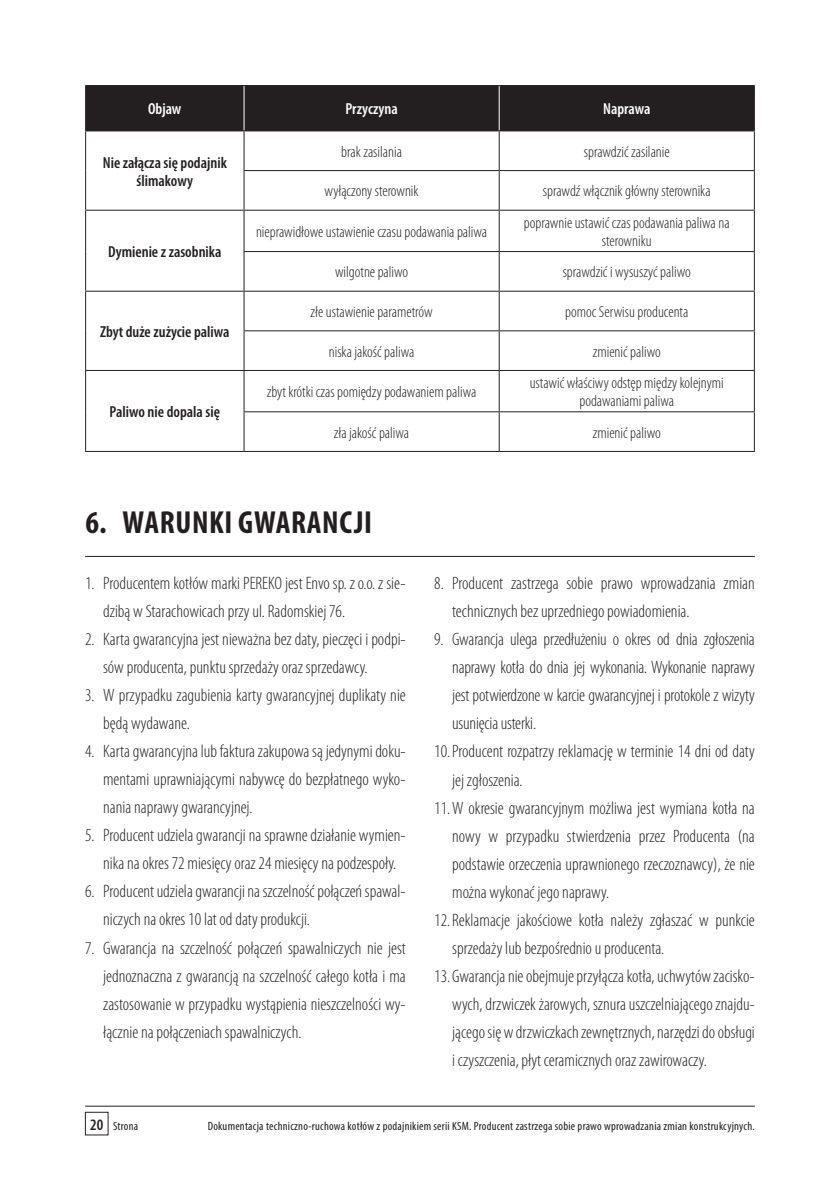
<style>
.page{position:relative;width:840px;height:1191px;background:#fff}
.page>*{position:absolute;margin:0;border:0;box-sizing:border-box;transform-origin:0 0}
.t1{font:700 condensed 32px "Myriad Pro";letter-spacing:.02em;color:#231f20}
.t2{font:300 condensed 18px/28px "Myriad Pro";color:#231f20}
.t3{font:300 condensed 16px/18px "Myriad Pro";color:#231f20;text-align:center}
.t4{font:600 condensed 16px/18px "Myriad Pro";color:#231f20;text-align:center}
.t5{font:600 condensed 16px "Myriad Pro";color:#fff}
.t6{font:condensed 12px "Myriad Pro";letter-spacing:.02em;color:#231f20}
.s1{font-weight:600;font-size:16px}
</style>
<div class="page">
<div style="left:85px;top:1112px;width:23px;height:23px;border:1px solid #231f20"></div>
<hr style="left:85px;top:1105px;width:669px;height:1px;background:#231f20">
<hr style="left:85px;top:556px;width:669px;height:1px;background:#231f20">
<div style="left:86px;top:86px;width:667px;height:44px;background:#231f20"></div>
<hr style="left:85px;top:131px;width:1px;height:40px;background:#231f20">
<hr style="left:243px;top:131px;width:1px;height:39px;background:#231f20">
<hr style="left:85px;top:171px;width:1px;height:39px;background:#231f20">
<hr style="left:243px;top:171px;width:1px;height:39px;background:#231f20">
<hr style="left:85px;top:210px;width:159px;height:1px;background:#231f20">
<hr style="left:85px;top:211px;width:1px;height:40px;background:#231f20">
<hr style="left:243px;top:211px;width:1px;height:40px;background:#231f20">
<hr style="left:85px;top:251px;width:1px;height:40px;background:#231f20">
<hr style="left:243px;top:252px;width:1px;height:39px;background:#231f20">
<hr style="left:85px;top:291px;width:159px;height:1px;background:#231f20">
<hr style="left:85px;top:292px;width:1px;height:39px;background:#231f20">
<hr style="left:243px;top:292px;width:1px;height:38px;background:#231f20">
<hr style="left:85px;top:331px;width:1px;height:39px;background:#231f20">
<hr style="left:243px;top:331px;width:1px;height:39px;background:#231f20">
<hr style="left:498px;top:131px;width:1px;height:39px;background:#231f20">
<hr style="left:498px;top:171px;width:1px;height:39px;background:#231f20">
<hr style="left:498px;top:211px;width:1px;height:40px;background:#231f20">
<hr style="left:498px;top:252px;width:1px;height:39px;background:#231f20">
<hr style="left:498px;top:292px;width:1px;height:38px;background:#231f20">
<hr style="left:498px;top:331px;width:1px;height:39px;background:#231f20">
<hr style="left:85px;top:370px;width:159px;height:1px;background:#231f20">
<hr style="left:85px;top:371px;width:1px;height:41px;background:#231f20">
<hr style="left:243px;top:371px;width:1px;height:40px;background:#231f20">
<hr style="left:498px;top:371px;width:1px;height:40px;background:#231f20">
<hr style="left:85px;top:412px;width:1px;height:39px;background:#231f20">
<hr style="left:243px;top:412px;width:1px;height:39px;background:#231f20">
<hr style="left:498px;top:412px;width:1px;height:39px;background:#231f20">
<hr style="left:85px;top:451px;width:159px;height:1px;background:#231f20">
<hr style="left:243px;top:86px;width:1px;height:44px;background:#fff">
<hr style="left:498px;top:86px;width:1px;height:44px;background:#fff">
<hr style="left:753px;top:131px;width:1px;height:39px;background:#231f20">
<hr style="left:243px;top:170px;width:256px;height:1px;background:#231f20">
<hr style="left:499px;top:170px;width:255px;height:1px;background:#231f20">
<hr style="left:753px;top:171px;width:1px;height:39px;background:#231f20">
<hr style="left:244px;top:210px;width:255px;height:1px;background:#231f20">
<hr style="left:499px;top:210px;width:255px;height:1px;background:#231f20">
<hr style="left:753px;top:211px;width:1px;height:40px;background:#231f20">
<hr style="left:243px;top:251px;width:256px;height:1px;background:#231f20">
<hr style="left:499px;top:251px;width:255px;height:1px;background:#231f20">
<hr style="left:753px;top:252px;width:1px;height:39px;background:#231f20">
<hr style="left:244px;top:291px;width:255px;height:1px;background:#231f20">
<hr style="left:499px;top:291px;width:255px;height:1px;background:#231f20">
<hr style="left:753px;top:292px;width:1px;height:38px;background:#231f20">
<hr style="left:243px;top:330px;width:256px;height:1px;background:#231f20">
<hr style="left:499px;top:330px;width:255px;height:1px;background:#231f20">
<hr style="left:753px;top:331px;width:1px;height:39px;background:#231f20">
<hr style="left:244px;top:370px;width:255px;height:1px;background:#231f20">
<hr style="left:499px;top:370px;width:255px;height:1px;background:#231f20">
<hr style="left:753px;top:371px;width:1px;height:40px;background:#231f20">
<hr style="left:243px;top:411px;width:256px;height:1px;background:#231f20">
<hr style="left:499px;top:411px;width:255px;height:1px;background:#231f20">
<hr style="left:753px;top:412px;width:1px;height:39px;background:#231f20">
<hr style="left:244px;top:451px;width:255px;height:1px;background:#231f20">
<hr style="left:499px;top:451px;width:255px;height:1px;background:#231f20">
<hr style="left:85px;top:85px;width:159px;height:1px;background:#231f20">
<hr style="left:85px;top:86px;width:1px;height:44px;background:#231f20">
<hr style="left:244px;top:85px;width:255px;height:1px;background:#231f20">
<hr style="left:499px;top:85px;width:255px;height:1px;background:#231f20">
<hr style="left:753px;top:86px;width:1px;height:44px;background:#231f20">
<hr style="left:85px;top:130px;width:159px;height:1px;background:#231f20">
<hr style="left:244px;top:130px;width:255px;height:1px;background:#231f20">
<hr style="left:499px;top:130px;width:255px;height:1px;background:#231f20">
<p class="t5" style="left:148px;top:99px;width:35px">Objaw</p>
<p class="t5" style="left:345px;top:99px;width:54px">Przyczyna</p>
<p class="t5" style="left:602px;top:99px;width:49px">Naprawa</p>
<p class="t4" style="left:103px;top:153px;width:125px">Nie załącza się podajnik ślimakowy</p>
<p class="t3" style="left:341px;top:142px;width:62px">brak zasilania</p>
<p class="t3" style="left:583px;top:142px;width:87px">sprawdzić zasilanie</p>
<p class="t3" style="left:324px;top:182px;width:95px">wyłączony sterownik</p>
<p class="t3" style="left:542px;top:182px;width:169px">sprawdź włącznik główny sterownika</p>
<p class="t4" style="left:108px;top:242px;width:115px">Dymienie z zasobnika</p>
<p class="t4" style="left:100px;top:322px;width:131px">Zbyt duże zużycie paliwa</p>
<p class="t4" style="left:110px;top:402px;width:112px">Paliwo nie dopala się</p>
<p class="t3" style="left:256px;top:222px;width:232px">nieprawidłowe ustawienie czasu podawania paliwa</p>
<p class="t3" style="left:523px;top:213px;width:207px">poprawnie ustawić czas podawania paliwa na sterowniku</p>
<p class="t3" style="left:335px;top:263px;width:75px">wilgotne paliwo</p>
<p class="t3" style="left:562px;top:263px;width:130px">sprawdzić i wysuszyć paliwo</p>
<p class="t3" style="left:310px;top:303px;width:123px">złe ustawienie parametrów</p>
<p class="t3" style="left:565px;top:303px;width:124px">pomoc Serwisu producenta</p>
<p class="t3" style="left:328px;top:342px;width:87px">niska jakość paliwa</p>
<p class="t3" style="left:592px;top:342px;width:69px">zmienić paliwo</p>
<p class="t3" style="left:266px;top:383px;width:211px">zbyt krótki czas pomiędzy podawaniem paliwa</p>
<p class="t3" style="left:529px;top:374px;width:195px">ustawić właściwy odstęp między kolejnymi podawaniami paliwa</p>
<p class="t3" style="left:334px;top:423px;width:77px">zła jakość paliwa</p>
<p class="t3" style="left:592px;top:423px;width:69px">zmienić paliwo</p>
<h1 class="t1" style="left:85px;top:502px;width:288px">6. WARUNKI GWARANCJI</h1>
<p class="t2" style="left:103px;top:569px;width:304px;text-indent:-18px">1. Producentem kotłów marki PEREKO jest Envo sp. z o.o. z sie&shy;dzibą w Starachowicach przy ul. Radomskiej 76.</p>
<p class="t2" style="left:103px;top:625px;width:304px;text-indent:-18px">2. Karta gwarancyjna jest nieważna bez daty, pieczęci i podpi&shy;sów producenta, punktu sprzedaży oraz sprzedawcy.</p>
<p class="t2" style="left:103px;top:681px;width:304px;text-indent:-18px">3. W przypadku zagubienia karty gwarancyjnej duplikaty nie będą wydawane.</p>
<p class="t2" style="left:103px;top:737px;width:304px;text-align:justify;text-indent:-18px">4. Karta gwarancyjna lub faktura zakupowa są jedynymi doku&shy;mentami uprawniającymi nabywcę do bezpłatnego wyko&shy;nania naprawy gwarancyjnej.</p>
<p class="t2" style="left:85px;top:821px;width:322px;text-align:center">5. Producent udziela gwarancji na sprawne działanie wymien&shy;nika na okres 72 miesięcy oraz 24 miesięcy na podzespoły.</p>
<p class="t2" style="left:103px;top:877px;width:304px;text-indent:-18px">6. Producent udziela gwarancji na szczelność połączeń spawal&shy;niczych na okres 10 lat od daty produkcji.</p>
<p class="t2" style="left:103px;top:933px;width:304px;text-align:justify;text-indent:-18px">7. Gwarancja na szczelność połączeń spawalniczych nie jest jednoznaczna z gwarancją na szczelność całego kotła i ma zastosowanie w przypadku wystąpienia nieszczelności wy&shy;łącznie na połączeniach spawalniczych.</p>
<p class="t2" style="left:452px;top:569px;width:304px;text-indent:-18px">8. Producent zastrzega sobie prawo wprowadzania zmian technicznych bez uprzedniego powiadomienia.</p>
<p class="t2" style="left:434px;top:625px;width:322px">9. Gwarancja ulega przedłużeniu o okres od dnia zgłoszenia</p>
<p class="t2" style="left:452px;top:653px;width:304px">naprawy kotła do dnia jej wykonania. Wykonanie naprawy</p>
<p class="t2" style="left:452px;top:681px;width:304px">jest potwierdzone w karcie gwarancyjnej i protokole z wizyty</p>
<p class="t2" style="left:452px;top:709px;width:85px">usunięcia usterki.</p>
<p class="t2" style="left:434px;top:737px;width:322px">10.Producent rozpatrzy reklamację w terminie 14 dni od daty</p>
<p class="t2" style="left:452px;top:765px;width:72px">jej zgłoszenia.</p>
<p class="t2" style="left:434px;top:793px;width:322px">11.W okresie gwarancyjnym możliwa jest wymiana kotła na</p>
<p class="t2" style="left:452px;top:821px;width:304px">nowy w przypadku stwierdzenia przez Producenta (na</p>
<p class="t2" style="left:452px;top:849px;width:304px">podstawie orzeczenia uprawnionego rzeczoznawcy), że nie</p>
<p class="t2" style="left:452px;top:877px;width:158px">można wykonać jego naprawy.</p>
<p class="t2" style="left:434px;top:905px;width:322px">12.Reklamacje jakościowe kotła należy zgłaszać w punkcie</p>
<p class="t2" style="left:452px;top:933px;width:213px">sprzedaży lub bezpośrednio u producenta.</p>
<p class="t2" style="left:452px;top:961px;width:304px;text-align:justify;text-indent:-18px">13. Gwarancja nie obejmuje przyłącza kotła, uchwytów zacisko&shy;wych, drzwiczek żarowych, sznura uszczelniającego znajdu&shy;jącego się w drzwiczkach zewnętrznych, narzędzi do obsługi i czyszczenia, płyt ceramicznych oraz zawirowaczy.</p>
<p class="t6" style="left:90px;top:1118px;width:50px"><span class="s1">20</span> Strona</p>
<p class="t6" style="left:207px;top:1118px;width:548px">Dokumentacja techniczno-ruchowa kotłów z podajnikiem serii KSM. Producent zastrzega sobie prawo wprowadzania zmian konstrukcyjnych.</p>
</div>
